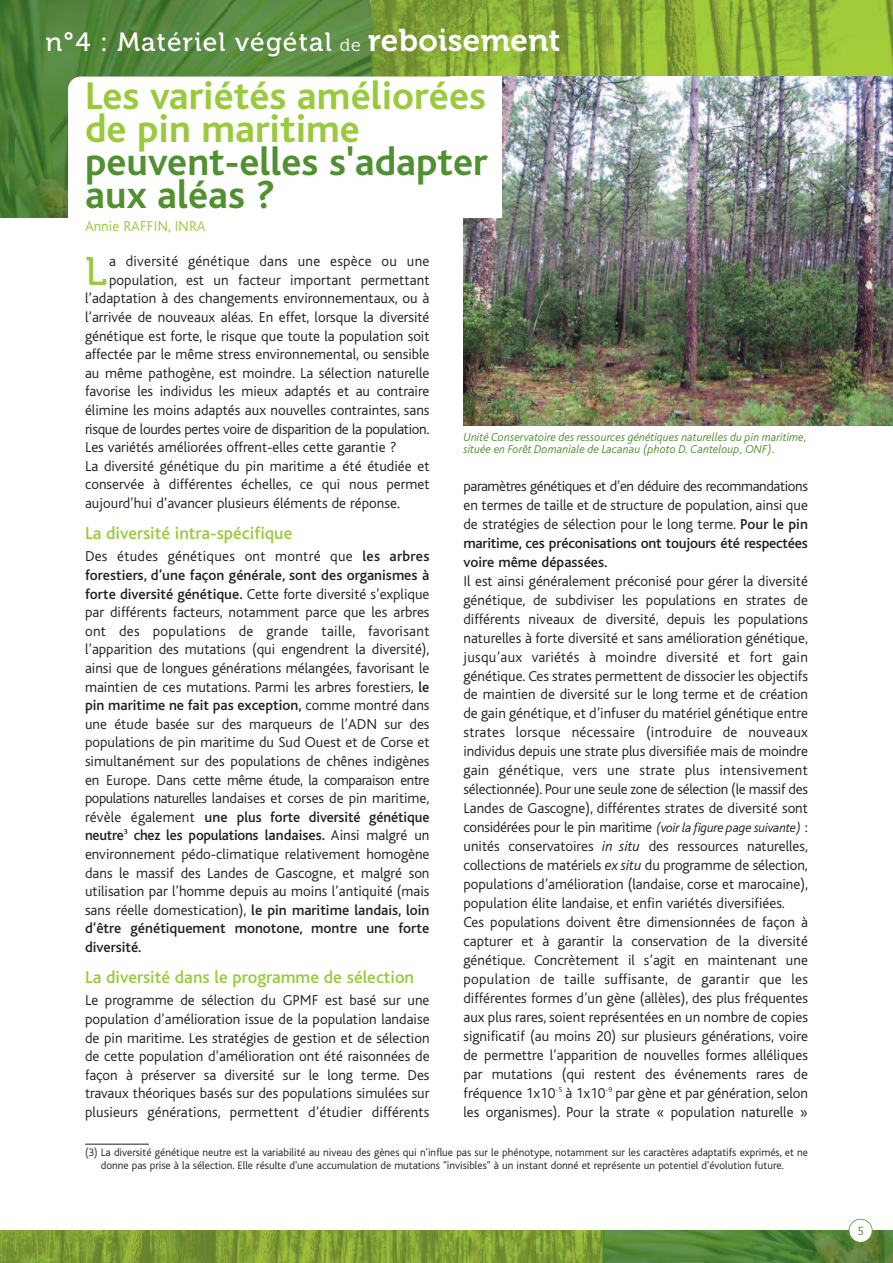
<style>
.page{position:relative;width:893px;height:1263px;background:#fff}
.page>*{position:absolute;margin:0;border:0;box-sizing:border-box;transform-origin:0 0}
.t1{font:700 40.5px/33px "Bliss";color:#99ca3b}
.t2{font:700 40.5px/33px "Bliss";color:#509030}
.t3{font:39.9px "Museo 500";color:#99ca3b}
.t4{font:26.4px "Museo 500";letter-spacing:.045em;color:#fff}
.t5{font:500 18px "Bliss";color:#99ca3b}
.t6{font:300 15px/19px "Bliss";color:#231f20;text-align:justify}
.t7{font:300 15px "Bliss";letter-spacing:-.02em;color:#231f20}
.t8{font:300 15px "Bliss";letter-spacing:.02em;color:#231f20}
.t9{font:300 15px "Bliss";color:#99ca3b}
.t10{font:300 12.45px "Bliss";color:#509030}
.t11{font:italic 300 12px/12px "Bliss";color:#509030}
.t12{font:300 11.25px/12.8px "Bliss";color:#231f20}
.s1{font-family:"Museo 300";font-size:17.85px}
.s2{font-family:"Museo 700";font-size:31.35px}
.s3{font-weight:500}
.s4{font-style:italic;font-size:13.5px}
.s5{font-style:italic}
</style>
<div class="page">
<hr style="left:85px;top:1144px;width:64px;height:1px;background:#231f20">
<img style="left:0;top:0;width:893px;height:218px">
<svg style="left:369px;top:0;width:2px;height:7px"></svg>
<img style="left:371px;top:7px;width:2px;height:70px">
<img style="left:0;top:1231px;width:891px;height:32px">
<svg style="left:891px;top:1231px;width:2px;height:32px"></svg>
<div style="left:849px;top:1219px;width:23px;height:23px;background:#fff;border-radius:50%"></div>
<div style="left:848px;top:1219px;width:25px;height:24px;border:2px solid #509030;border-radius:50%"></div>
<div style="left:68px;top:77px;width:432px;height:159px;background:#fff;border-radius:13px"></div>
<img style="left:463px;top:77px;width:430px;height:348px">
<div style="left:451px;top:77px;width:51px;height:141px;background:#fff"></div>
<h3 class="t4" style="left:46px;top:33px;width:516px">n°4 : Matériel végétal <span class="s1">de</span> <span class="s2">reboisement</span></h3>
<h1 class="t1" style="left:85px;top:84px;width:402px">Les variétés améliorées de pin maritime</h1>
<h1 class="t2" style="left:85px;top:150px;width:404px">peuvent-elles s'adapter aux aléas ?</h1>
<p class="t9" style="left:85px;top:221px;width:122px">Annie RAFFIN, INRA</p>
<h2 class="t3" style="left:85px;top:256px;width:23px">L</h2>
<p class="t8" style="left:109px;top:256px;width:322px">a diversité génétique dans une espèce ou une</p>
<p class="t6" style="left:109px;top:272px;width:322px">population, est un facteur important permettant</p>
<p class="t6" style="left:85px;top:290px;width:346px">l’adaptation à des changements environnementaux, ou à</p>
<p class="t6" style="left:85px;top:309px;width:346px">l’arrivée de nouveaux aléas. En effet, lorsque la diversité</p>
<p class="t6" style="left:85px;top:328px;width:346px">génétique est forte, le risque que toute la population soit</p>
<p class="t6" style="left:85px;top:346px;width:346px">affectée par le même stress environnemental, ou sensible</p>
<p class="t6" style="left:85px;top:365px;width:346px">au même pathogène, est moindre. La sélection naturelle</p>
<p class="t6" style="left:85px;top:383px;width:346px">favorise les individus les mieux adaptés et au contraire</p>
<p class="t6" style="left:85px;top:402px;width:346px">élimine les moins adaptés aux nouvelles contraintes, sans</p>
<p class="t7" style="left:85px;top:424px;width:346px">risque de lourdes pertes voire de disparition de la population.</p>
<p class="t6" style="left:85px;top:439px;width:313px">Les variétés améliorées offrent-elles cette garantie ?</p>
<p class="t6" style="left:85px;top:458px;width:346px">La diversité génétique du pin maritime a été étudiée et</p>
<p class="t6" style="left:85px;top:476px;width:346px">conservée à différentes échelles, ce qui nous permet</p>
<p class="t6" style="left:85px;top:495px;width:316px">aujourd’hui d’avancer plusieurs éléments de réponse.</p>
<p class="t5" style="left:85px;top:527px;width:209px">La diversité intra-spécifique</p>
<p class="t6" style="left:85px;top:549px;width:346px;line-height:18.6px">Des études génétiques ont montré que <span class="s3">les arbres forestiers, d’une façon générale, sont des organismes à forte diversité génétique.</span> Cette forte diversité s’explique par différents facteurs, notamment parce que les arbres ont des populations de grande taille, favorisant l’apparition des mutations (qui engendrent la diversité), ainsi que de longues générations mélangées, favorisant le maintien de ces mutations. Parmi les arbres forestiers, <span class="s3">le pin maritime ne fait pas exception,</span> comme montré dans une étude basée sur des marqueurs de l’ADN sur des populations de pin maritime du Sud Ouest et de Corse et simultanément sur des populations de chênes indigènes en Europe. Dans cette même étude, la comparaison entre populations naturelles landaises et corses de pin maritime, révèle également <span class="s3">une plus forte diversité génétique neutre</span><sup>3</sup> <span class="s3">chez les populations landaises.</span> Ainsi malgré un environnement pédo-climatique relativement homogène dans le massif des Landes de Gascogne, et malgré son utilisation par l’homme depuis au moins l’antiquité (mais sans réelle domestication), <span class="s3">le pin maritime landais, loin d’être génétiquement monotone, montre une forte diversité.</span></p>
<p class="t5" style="left:85px;top:971px;width:331px">La diversité dans le programme de sélection</p>
<p class="t6" style="left:85px;top:993px;width:346px;line-height:18.6px">Le programme de sélection du GPMF est basé sur une population d’amélioration issue de la population landaise de pin maritime. Les stratégies de gestion et de sélection de cette population d’amélioration ont été raisonnées de façon à préserver sa diversité sur le long terme. Des travaux théoriques basés sur des populations simulées sur plusieurs générations, permettent d’étudier différents</p>
<p class="t11" style="left:463px;top:432px;width:345px">Unité Conservatoire des ressources génétiques naturelles du pin maritime, située en Forêt Domaniale de Lacanau (photo D. Canteloup, ONF).</p>
<p class="t6" style="left:463px;top:478px;width:346px">paramètres génétiques et d’en déduire des recommandations en termes de taille et de structure de population, ainsi que de stratégies de sélection pour le long terme. <span class="s3">Pour le pin maritime, ces préconisations ont toujours été respectées voire même dépassées.</span></p>
<p class="t6" style="left:463px;top:573px;width:346px;text-align:left">Il est ainsi généralement préconisé pour gérer la diversité génétique, de subdiviser les populations en strates de différents niveaux de diversité, depuis les populations naturelles à forte diversité et sans amélioration génétique, jusqu’aux variétés à moindre diversité et fort gain génétique. Ces strates permettent de dissocier les objectifs de maintien de diversité sur le long terme et de création de gain génétique, et d’infuser du matériel génétique entre strates lorsque nécessaire (introduire de nouveaux individus depuis une strate plus diversifiée mais de moindre gain génétique, vers une strate plus intensivement sélectionnée). Pour une seule zone de sélection (le massif des Landes de Gascogne), différentes strates de diversité sont considérées pour le pin maritime <span class="s4">(voir la figure page suivante)</span> : unités conservatoires <span class="s5">in situ</span> des ressources naturelles, collections de matériels <span class="s5">ex situ</span> du programme de sélection, populations d’amélioration (landaise, corse et marocaine), population élite landaise, et enfin variétés diversifiées.<br>Ces populations doivent être dimensionnées de façon à capturer et à garantir la conservation de la diversité génétique. Concrètement il s’agit en maintenant une population de taille suffisante, de garantir que les différentes formes d’un gène (allèles), des plus fréquentes aux plus rares, soient représentées en un nombre de copies significatif (au moins 20) sur plusieurs générations, voire de permettre l’apparition de nouvelles formes alléliques par mutations (qui restent des événements rares de fréquence 1x10<sup>-5</sup> à 1x10<sup>-9</sup> par gène et par génération, selon les organismes). Pour la strate « population naturelle »</p>
<p class="t12" style="left:101px;top:1147px;width:709px;text-indent:-16px">(3) La diversité génétique neutre est la variabilité au niveau des gènes qui n'influe pas sur le phénotype, notamment sur les caractères adaptatifs exprimés, et ne donne pas prise à la sélection. Elle résulte d'une accumulation de mutations "invisibles" à un instant donné et représente un potentiel d'évolution future.</p>
<p class="t10" style="left:857px;top:1227px;width:8px">5</p>
</div>
